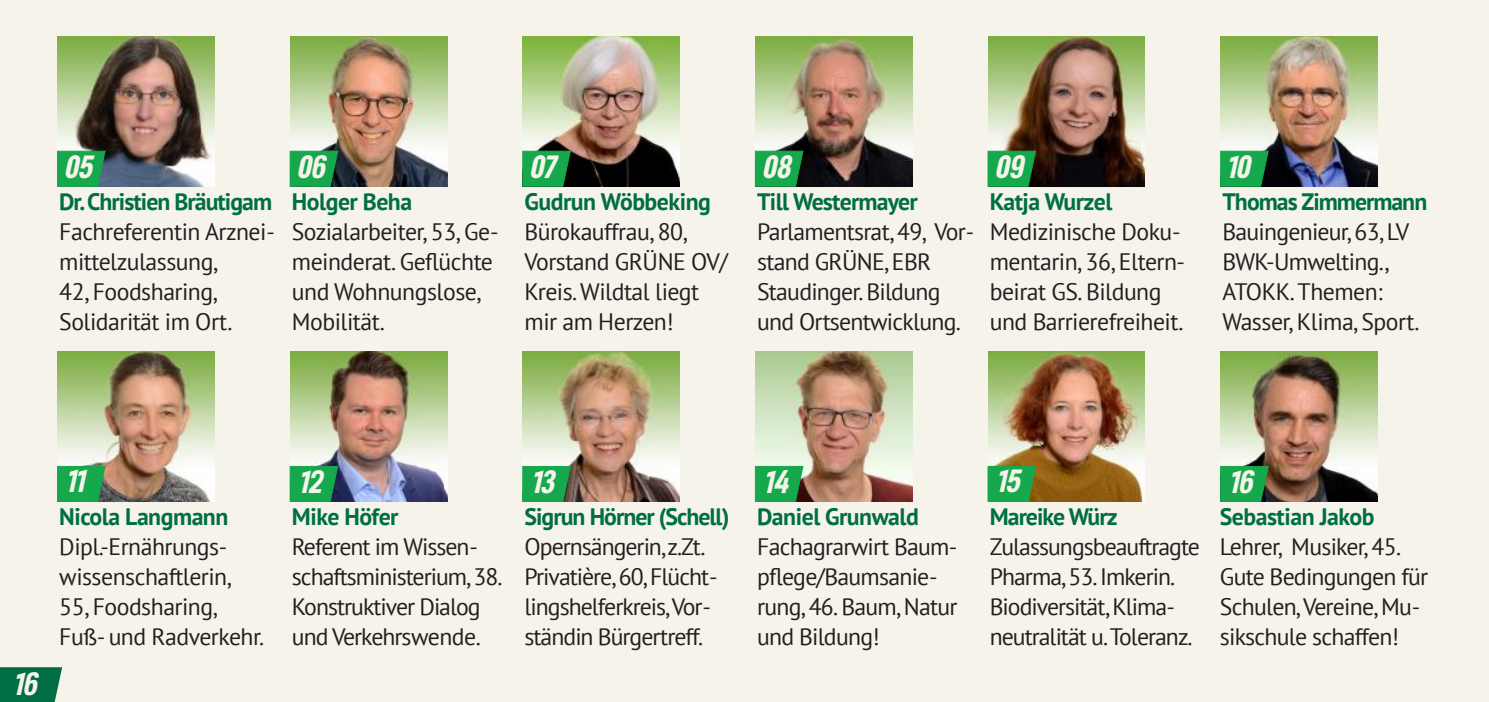
<style>
.page{position:relative;width:1489px;height:702px;background:#fff}
.page>*{position:absolute;margin:0;border:0;box-sizing:border-box;transform-origin:0 0}
.t1{font:italic 900 condensed 30px "Gruene Type";letter-spacing:-.015em;color:#f6f3eb}
.t2{font:23.75px/30px "PT Sans";letter-spacing:-.03em;color:#231f20}
.t3{font:700 23.75px "PT Sans";letter-spacing:-.03em;color:#006e44}
</style>
<div class="page">
<div style="left:0;top:0;width:1488px;height:702px;background:#f6f3eb"></div>
<img style="left:58px;top:36px;width:156px;height:150px">
<svg style="left:57px;top:150px;width:49px;height:37px;background:#1da152"></svg>
<img style="left:290px;top:36px;width:157px;height:150px">
<svg style="left:289px;top:150px;width:50px;height:37px;background:#1b9c4c"></svg>
<img style="left:522px;top:36px;width:157px;height:150px">
<svg style="left:522px;top:150px;width:49px;height:37px;background:#149845"></svg>
<img style="left:755px;top:36px;width:157px;height:150px">
<svg style="left:754px;top:150px;width:50px;height:37px;background:#199949"></svg>
<img style="left:988px;top:36px;width:156px;height:150px">
<svg style="left:987px;top:150px;width:49px;height:37px;background:#199a48"></svg>
<img style="left:1220px;top:36px;width:157px;height:150px">
<svg style="left:1220px;top:150px;width:49px;height:37px;background:#189b49"></svg>
<img style="left:58px;top:351px;width:156px;height:150px">
<svg style="left:57px;top:465px;width:49px;height:37px;background:#20a250"></svg>
<img style="left:290px;top:351px;width:157px;height:150px">
<svg style="left:289px;top:465px;width:50px;height:37px;background:#1c9c50"></svg>
<img style="left:522px;top:351px;width:157px;height:150px">
<svg style="left:522px;top:465px;width:49px;height:37px;background:#21a24f"></svg>
<img style="left:755px;top:351px;width:157px;height:150px">
<svg style="left:754px;top:465px;width:50px;height:37px;background:#24a150"></svg>
<img style="left:988px;top:351px;width:156px;height:150px">
<svg style="left:987px;top:465px;width:49px;height:37px;background:#24a248"></svg>
<img style="left:1220px;top:351px;width:157px;height:150px">
<svg style="left:1220px;top:465px;width:49px;height:37px;background:#1b9d4a"></svg>
<svg style="left:0;top:667px;width:62px;height:35px;background:#0f764e"></svg>
<p class="t1" style="left:66px;top:146px;width:29px">05</p>
<p class="t3" style="left:59px;top:189px;width:214px">Dr.Christien Bräutigam</p>
<p class="t2" style="left:59px;top:218px;width:217px">Fachreferentin Arznei&shy;mittelzulassung,<br>42, Foodsharing,<br>Solidarität im Ort.</p>
<p class="t1" style="left:299px;top:146px;width:30px">06</p>
<p class="t3" style="left:292px;top:188px;width:122px">Holger Beha</p>
<p class="t2" style="left:292px;top:217px;width:208px">Sozialarbeiter, 53, Ge&shy;meinderat. Geflüchte und Wohnungslose,<br>Mobilität.</p>
<p class="t1" style="left:531px;top:146px;width:27px">07</p>
<p class="t3" style="left:524px;top:189px;width:188px">Gudrun Wöbbeking</p>
<p class="t2" style="left:524px;top:218px;width:205px">Bürokauffrau, 80,<br>Vorstand GRÜNE OV/<br>Kreis.Wildtal liegt mir am Herzen!</p>
<p class="t1" style="left:764px;top:146px;width:30px">08</p>
<p class="t3" style="left:757px;top:188px;width:162px">Till Westermayer</p>
<p class="t2" style="left:757px;top:217px;width:219px">Parlamentsrat, 49, Vor&shy;stand GRÜNE, EBR<br>Staudinger. Bildung und Ortsentwicklung.</p>
<p class="t1" style="left:996px;top:146px;width:30px">09</p>
<p class="t3" style="left:989px;top:188px;width:124px">Katja Wurzel</p>
<p class="t2" style="left:989px;top:217px;width:197px">Medizinische Doku&shy;mentarin, 36, Eltern&shy;beirat GS. Bildung und Barrierefreiheit.</p>
<p class="t1" style="left:1229px;top:146px;width:24px">10</p>
<p class="t3" style="left:1222px;top:188px;width:206px">Thomas Zimmermann</p>
<p class="t2" style="left:1222px;top:217px;width:199px">Bauingenieur, 63, LV<br>BWK-Umwelting.,<br>ATOKK.Themen:<br>Wasser, Klima, Sport.</p>
<p class="t1" style="left:16px;top:664px;width:24px">16</p>
<p class="t1" style="left:69px;top:461px;width:20px">11</p>
<p class="t3" style="left:59px;top:503px;width:171px">Nicola Langmann</p>
<p class="t2" style="left:59px;top:532px;width:206px">Dipl.-Ernährungs&shy;wissenschaftlerin,<br>55, Foodsharing,<br>Fuß- und Radverkehr.</p>
<p class="t1" style="left:301px;top:461px;width:25px">12</p>
<p class="t3" style="left:292px;top:504px;width:108px">Mike Höfer</p>
<p class="t2" style="left:292px;top:533px;width:212px">Referent im Wissen&shy;schaftsministerium, 38.<br>Konstruktiver Dialog und Verkehrswende.</p>
<p class="t1" style="left:534px;top:461px;width:24px">13</p>
<p class="t3" style="left:524px;top:504px;width:206px">Sigrun Hörner (Schell)</p>
<p class="t2" style="left:524px;top:533px;width:195px">Opernsängerin,z.Zt.<br>Privatière, 60, Flücht&shy;lingshelferkreis,Vor&shy;ständin Bürgertreff.</p>
<p class="t1" style="left:766px;top:461px;width:25px">14</p>
<p class="t3" style="left:757px;top:504px;width:163px">Daniel Grunwald</p>
<p class="t2" style="left:757px;top:532px;width:202px">Fachagrarwirt Baum&shy;pflege/Baumsanie&shy;rung, 46. Baum, Natur und Bildung!</p>
<p class="t1" style="left:999px;top:461px;width:24px">15</p>
<p class="t3" style="left:989px;top:504px;width:129px">Mareike Würz</p>
<p class="t2" style="left:989px;top:533px;width:212px">Zulassungsbeauftragte<br>Pharma, 53.Imkerin.<br>Biodiversität, Klima&shy;neutralität u.Toleranz.</p>
<p class="t1" style="left:1231px;top:461px;width:24px">16</p>
<p class="t3" style="left:1219px;top:504px;width:156px">Sebastian Jakob</p>
<p class="t2" style="left:1219px;top:532px;width:210px">Lehrer, Musiker, 45.<br>Gute Bedingungen für<br>Schulen,Vereine, Mu&shy;sikschule schaffen!</p>
</div>
